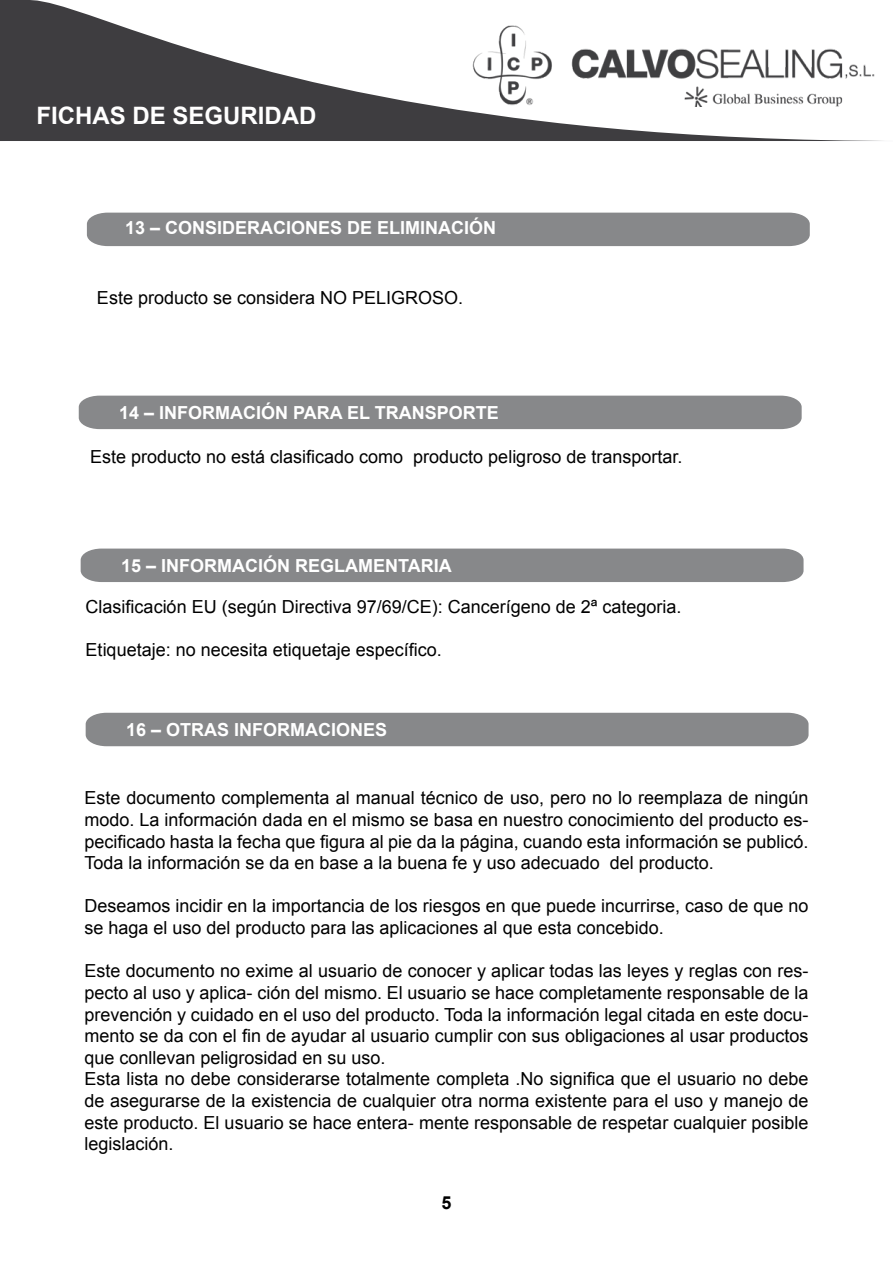
<style>
.page{position:relative;width:893px;height:1263px;background:#fff}
.page>*{position:absolute;margin:0;border:0;box-sizing:border-box;transform-origin:0 0}
.t1{font:700 24px "Arial";color:#fff}
.t2{font:18px/21.6px "Arial";color:#000}
.t3{font:700 18px "Arial";color:#fff}
.t4{font:700 18px "Arial";color:#000}
</style>
<div class="page">
<div style="left:79px;top:396px;width:723px;height:33px;background:#87888a"></div>
<div style="left:87px;top:213px;width:723px;height:33px;background:#87888a"></div>
<div style="left:81px;top:549px;width:722px;height:33px;background:#87888a"></div>
<svg style="left:0;top:0;width:883px;height:141px"></svg>
<div style="left:0;top:0;width:29px;height:63px;background:#3e3d40"></div>
<img style="left:462px;top:15px;width:421px;height:91px">
<div style="left:86px;top:713px;width:722px;height:33px;background:#87888a"></div>
<h1 class="t1" style="left:37px;top:99px;width:282px">FICHAS DE SEGURIDAD</h1>
<p class="t3" style="left:125px;top:216px;width:373px">13 – CONSIDERACIONES DE ELIMINACIÓN</p>
<p class="t2" style="left:97px;top:287px;width:368px">Este producto se considera NO PELIGROSO.</p>
<p class="t3" style="left:119px;top:401px;width:381px">14 – INFORMACIÓN PARA EL TRANSPORTE</p>
<p class="t2" style="left:90px;top:446px;width:594px">Este producto no está clasificado como producto peligroso de transportar.</p>
<p class="t3" style="left:121px;top:553px;width:332px">15 – INFORMACIÓN REGLAMENTARIA</p>
<p class="t2" style="left:86px;top:596px;width:597px">Clasificación EU (según Directiva 97/69/CE): Cancerígeno de 2ª categoria.</p>
<p class="t2" style="left:86px;top:639px;width:358px">Etiquetaje: no necesita etiquetaje específico.</p>
<p class="t3" style="left:126px;top:717px;width:263px">16 – OTRAS INFORMACIONES</p>
<p class="t2" style="left:84px;top:787px;width:726px;text-align:justify">Este documento complementa al manual técnico de uso, pero no lo reemplaza de ningún modo. La información dada en el mismo se basa en nuestro conocimiento del producto es&shy;pecificado hasta la fecha que figura al pie da la página, cuando esta información se publicó.<br>Toda la información se da en base a la buena fe y uso adecuado del producto.</p>
<p class="t2" style="left:84px;top:895px;width:726px">Deseamos incidir en la importancia de los riesgos en que puede incurrirse, caso de que no se haga el uso del producto para las aplicaciones al que esta concebido.</p>
<p class="t2" style="left:84px;top:960px;width:726px">Este documento no exime al usuario de conocer y aplicar todas las leyes y reglas con res&shy;pecto al uso y aplica- ción del mismo. El usuario se hace completamente responsable de la prevención y cuidado en el uso del producto. Toda la información legal citada en este docu&shy;mento se da con el fin de ayudar al usuario cumplir con sus obligaciones al usar productos que conllevan peligrosidad en su uso.<br>Esta lista no debe considerarse totalmente completa .No significa que el usuario no debe de asegurarse de la existencia de cualquier otra norma existente para el uso y manejo de este producto. El usuario se hace entera- mente responsable de respetar cualquier posible legislación.</p>
<p class="t4" style="left:441px;top:1191px;width:12px">5</p>
</div>
